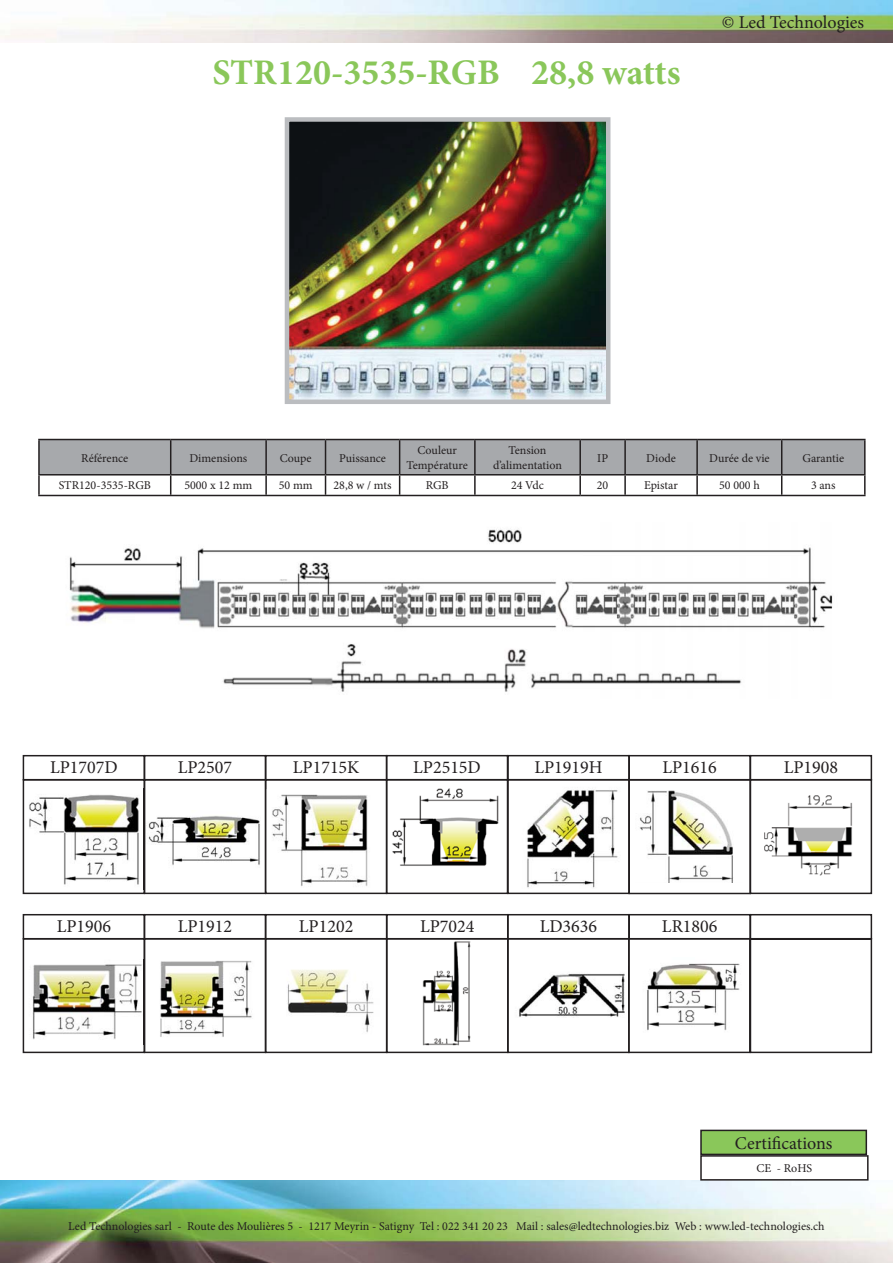
<style>
.page{position:relative;width:893px;height:1263px;background:#fff}
.page>*{position:absolute;margin:0;border:0;box-sizing:border-box;transform-origin:0 0}
.t1{font:700 36px "Minion Pro";color:#8ac75a}
.t2{font:18px "Minion Pro";color:#231f20}
.t3{font:12px/14.4px "Minion Pro";color:#231f20;text-align:center}
</style>
<div class="page">
<img style="left:0;top:1180px;width:893px;height:83px">
<img style="left:0;top:1px;width:893px;height:42px">
<img style="left:290px;top:122px;width:315px;height:277px">
<div style="left:285px;top:117px;width:325px;height:287px;border:4px solid #bbbdc0"></div>
<hr style="left:38px;top:439px;width:133px;height:1px;background:#231f20">
<hr style="left:38px;top:440px;width:2px;height:34px;background:#231f20">
<hr style="left:782px;top:439px;width:84px;height:1px;background:#231f20">
<hr style="left:864px;top:440px;width:2px;height:34px;background:#231f20">
<hr style="left:38px;top:474px;width:133px;height:1px;background:#231f20">
<hr style="left:38px;top:475px;width:2px;height:20px;background:#231f20">
<hr style="left:782px;top:474px;width:84px;height:1px;background:#231f20">
<svg style="left:39px;top:439px;width:826px;height:56px"></svg>
<hr style="left:864px;top:475px;width:2px;height:20px;background:#231f20">
<hr style="left:38px;top:495px;width:542px;height:1px;background:#231f20">
<hr style="left:580px;top:495px;width:286px;height:1px;background:#231f20">
<div style="left:701px;top:1130px;width:165px;height:24px;background:#8ac75a"></div>
<div style="left:700px;top:1130px;width:167px;height:25px;border:2px solid #231f20"></div>
<div style="left:700px;top:1155px;width:168px;height:25px;border:2px solid #231f20"></div>
<img style="left:69px;top:529px;width:764px;height:163px">
<div style="left:628px;top:755px;width:123px;height:25px;border:2px solid #231f20"></div>
<svg style="left:145px;top:780px;width:120px;height:114px"></svg>
<img style="left:29px;top:794px;width:110px;height:91px">
<div style="left:23px;top:779px;width:122px;height:115px;border:2px solid #231f20"></div>
<img style="left:272px;top:794px;width:96px;height:93px">
<div style="left:265px;top:779px;width:122px;height:115px;border:2px solid #231f20"></div>
<img style="left:527px;top:790px;width:91px;height:98px">
<div style="left:507px;top:779px;width:123px;height:115px;border:2px solid #231f20"></div>
<div style="left:23px;top:755px;width:122px;height:25px;border:2px solid #231f20"></div>
<div style="left:144px;top:755px;width:122px;height:25px;border:2px solid #231f20"></div>
<div style="left:265px;top:755px;width:122px;height:25px;border:2px solid #231f20"></div>
<img style="left:764px;top:795px;width:89px;height:81px">
<div style="left:750px;top:779px;width:122px;height:115px;border:2px solid #231f20"></div>
<div style="left:750px;top:755px;width:122px;height:25px;border:2px solid #231f20"></div>
<svg style="left:145px;top:939px;width:120px;height:114px"></svg>
<img style="left:32px;top:964px;width:110px;height:76px">
<div style="left:23px;top:938px;width:122px;height:115px;border:2px solid #231f20"></div>
<img style="left:287px;top:969px;width:87px;height:64px">
<div style="left:265px;top:938px;width:122px;height:115px;border:2px solid #231f20"></div>
<img style="left:422px;top:941px;width:49px;height:105px">
<div style="left:386px;top:938px;width:122px;height:115px;border:2px solid #231f20"></div>
<div style="left:23px;top:914px;width:122px;height:25px;border:2px solid #231f20"></div>
<div style="left:144px;top:914px;width:122px;height:25px;border:2px solid #231f20"></div>
<div style="left:265px;top:914px;width:122px;height:25px;border:2px solid #231f20"></div>
<div style="left:386px;top:914px;width:122px;height:25px;border:2px solid #231f20"></div>
<svg style="left:506px;top:913px;width:367px;height:141px"></svg>
<img style="left:392px;top:788px;width:107px;height:78px">
<div style="left:386px;top:779px;width:122px;height:115px;border:2px solid #231f20"></div>
<div style="left:386px;top:755px;width:122px;height:25px;border:2px solid #231f20"></div>
<svg style="left:628px;top:779px;width:123px;height:115px"></svg>
<div style="left:507px;top:755px;width:123px;height:25px;border:2px solid #231f20"></div>
<img style="left:637px;top:958px;width:107px;height:74px">
<img style="left:636px;top:791px;width:106px;height:91px">
<h1 class="t1" style="left:212px;top:58px;width:470px">STR120-3535-RGB 28,8 watts</h1>
<h2 class="t2" style="left:722px;top:15px;width:144px">© Led Technologies</h2>
<p class="t3" style="left:81px;top:451px;width:49px">Référence</p>
<p class="t3" style="left:189px;top:451px;width:59px">Dimensions</p>
<p class="t3" style="left:280px;top:451px;width:33px">Coupe</p>
<p class="t3" style="left:339px;top:451px;width:49px">Puissance</p>
<p class="t3" style="left:407px;top:444px;width:63px">Couleur<br>Température</p>
<p class="t3" style="left:493px;top:444px;width:70px">Tension d’alimentation</p>
<p class="t3" style="left:597px;top:451px;width:12px">IP</p>
<p class="t3" style="left:646px;top:451px;width:31px">Diode</p>
<p class="t3" style="left:709px;top:451px;width:62px">Durée de vie</p>
<p class="t3" style="left:802px;top:451px;width:43px">Garantie</p>
<p class="t3" style="left:59px;top:479px;width:94px">STR120-3535-RGB</p>
<p class="t3" style="left:184px;top:479px;width:70px">5000 x 12 mm</p>
<p class="t3" style="left:279px;top:479px;width:35px">50 mm</p>
<p class="t3" style="left:333px;top:479px;width:60px">28,8 w / mts</p>
<p class="t3" style="left:426px;top:479px;width:24px">RGB</p>
<p class="t3" style="left:511px;top:479px;width:34px">24 Vdc</p>
<p class="t3" style="left:597px;top:479px;width:13px">20</p>
<p class="t3" style="left:644px;top:479px;width:35px">Epistar</p>
<p class="t3" style="left:719px;top:479px;width:42px">50 000 h</p>
<p class="t3" style="left:811px;top:479px;width:26px">3 ans</p>
<h2 class="t2" style="left:413px;top:760px;width:69px">LP2515D</h2>
<h2 class="t2" style="left:534px;top:760px;width:70px">LP1919H</h2>
<h2 class="t2" style="left:50px;top:760px;width:69px">LP1707D</h2>
<h2 class="t2" style="left:178px;top:760px;width:56px">LP2507</h2>
<h2 class="t2" style="left:293px;top:760px;width:68px">LP1715K</h2>
<h2 class="t2" style="left:662px;top:760px;width:56px">LP1616</h2>
<h2 class="t2" style="left:784px;top:760px;width:56px">LP1908</h2>
<h2 class="t2" style="left:57px;top:919px;width:56px">LP1906</h2>
<h2 class="t2" style="left:178px;top:919px;width:56px">LP1912</h2>
<h2 class="t2" style="left:299px;top:919px;width:56px">LP1202</h2>
<h2 class="t2" style="left:420px;top:919px;width:56px">LP7024</h2>
<h2 class="t2" style="left:540px;top:919px;width:59px">LD3636</h2>
<h2 class="t2" style="left:662px;top:919px;width:57px">LR1806</h2>
<h2 class="t2" style="left:735px;top:1136px;width:99px">Certifications</h2>
<p class="t3" style="left:756px;top:1162px;width:57px">CE - RoHS</p>
<p class="t3" style="left:68px;top:1220px;width:758px">Led Technologies sarl - Route des Moulières 5 - 1217 Meyrin - Satigny Tel : 022 341 20 23 Mail : sales@ledtechnologies.biz Web : www.led-technologies.ch</p>
</div>
